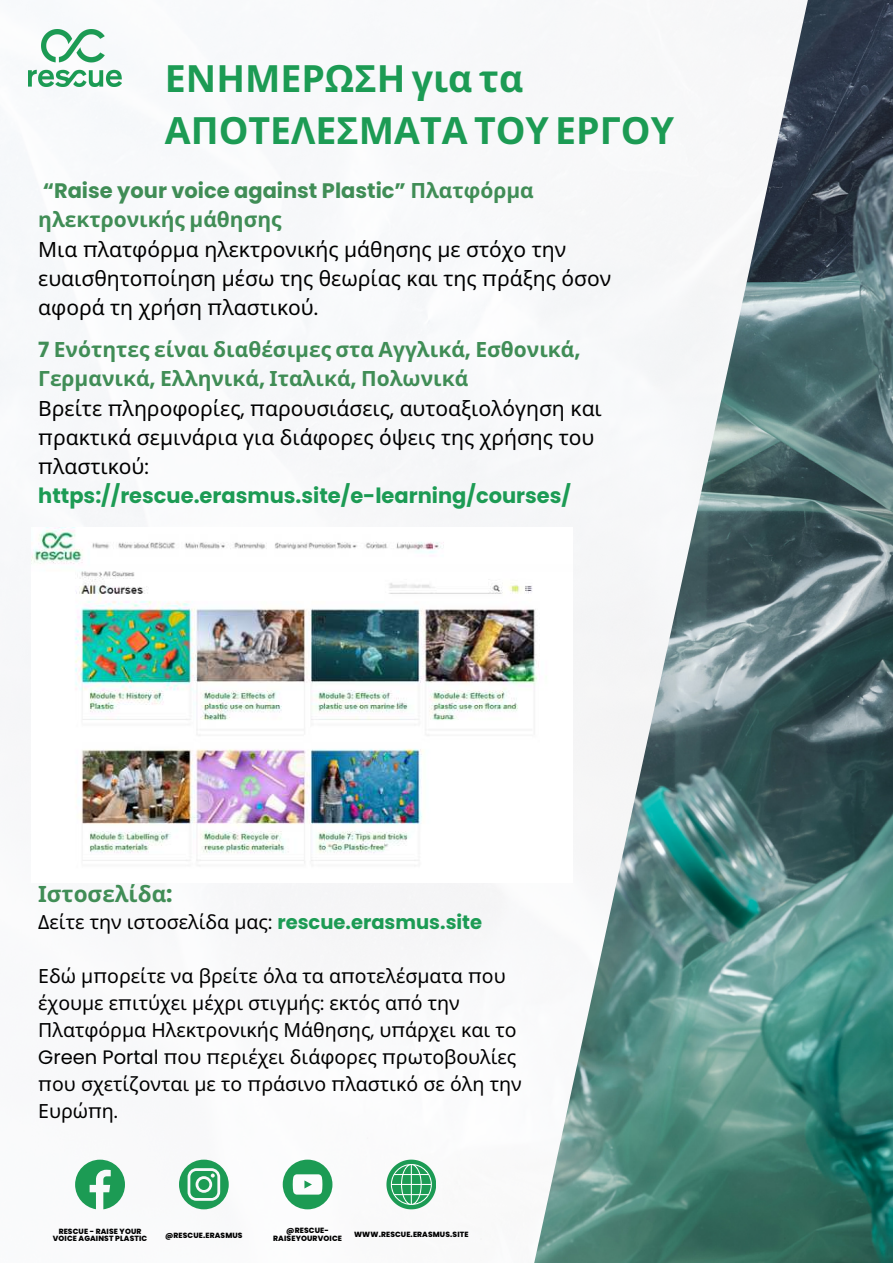
<style>
.page{position:relative;width:893px;height:1264px;background:#fff}
.page>*{position:absolute;margin:0;border:0;box-sizing:border-box;transform-origin:0 0}
.t1{font:700 37.5px/51.8px "Noto Sans";color:#1c9b54}
.t2{font:700 22.5px "Noto Sans";color:#408d56}
.t3{font:21px/29.2px "Noto Sans";color:#000}
.t4{font:700 21px "Poppins";color:#1c9b54}
.t5{font:700 21px "Poppins";color:#408d56}
.t6{font:19.5px/27px "Noto Sans";color:#000}
.t7{font:800 7.5px/7.5px "Poppins";letter-spacing:.015em;color:#000;text-align:center}
.s1{font-family:"Noto Sans"}
.s2{font-weight:700;color:#408d56}
.s3{font-family:"Poppins"}
.s4{font-family:"Poppins";font-weight:700;color:#408d56}
.s5{font-family:"Poppins";font-weight:700;color:#1c9b54}
</style>
<div class="page">
<img style="left:533px;top:0;width:359px;height:1262px">
<img style="left:28px;top:30px;width:93px;height:56px">
<img style="left:32px;top:528px;width:540px;height:354px">
<svg style="left:75px;top:1159px;width:50px;height:50px"></svg>
<svg style="left:179px;top:1159px;width:49px;height:50px"></svg>
<svg style="left:283px;top:1159px;width:49px;height:50px"></svg>
<svg style="left:386px;top:1159px;width:50px;height:50px"></svg>
<h1 class="t1" style="left:165px;top:54px;width:510px">ΕΝΗΜΕΡΩΣΗ για τα<br>ΑΠΟΤΕΛΕΣΜΑΤΑ ΤΟΥ ΕΡΓΟΥ</h1>
<p class="t5" style="left:43px;top:179px;width:492px">“Raise your voice against Plastic” <span class="s1">Πλατφόρμα</span></p>
<p class="t3" style="left:38px;top:206px;width:574px"><span class="s2">ηλεκτρονικής μάθησης<br></span>Μια <span class="s3">π</span>λατφόρμα ηλεκτρονικής μάθησης με στόχο την ευαισθητο<span class="s3">π</span>οίηση μέσω της θεωρίας και της <span class="s3">π</span>ράξης όσον αφορά τη χρήση <span class="s3">π</span>λαστικού<span class="s3">.</span></p>
<p class="t3" style="left:38px;top:335px;width:565px"><span class="s4">7</span> <span class="s2">Ενότητες είναι διαθέσιμες στα Αγγλικά</span><span class="s4">,</span> <span class="s2">Εσθονικά</span><span class="s4">, </span><span class="s2">Γερμανικά</span><span class="s4">,</span> <span class="s2">Ελληνικά</span><span class="s4">,</span> <span class="s2">Ιταλικά</span><span class="s4">,</span> <span class="s2">Πολωνικά<br></span>Βρείτε <span class="s3">π</span>ληροφορίες<span class="s3">, π</span>αρουσιάσεις<span class="s3">,</span> αυτοαξιολόγηση και <span class="s3">π</span>ρακτικά σεμινάρια για διάφορες όψεις της χρήσης του <span class="s3">π</span>λαστικού<span class="s3">:</span></p>
<p class="t4" style="left:38px;top:484px;width:534px">https://rescue.erasmus.site/e-learning/courses/</p>
<p class="t2" style="left:38px;top:878px;width:136px">Ιστοσελίδα<span class="s3">:</span></p>
<p class="t6" style="left:38px;top:908px;width:445px">Δείτε την ιστοσελίδα μας<span class="s3">:</span> <span class="s5">rescue.erasmus.site</span></p>
<p class="t6" style="left:38px;top:962px;width:485px">Εδώ μ<span class="s3">π</span>ορείτε να βρείτε όλα τα α<span class="s3">π</span>οτελέσματα <span class="s3">π</span>ου έχουμε ε<span class="s3">π</span>ιτύχει μέχρι στιγμής<span class="s3">:</span> εκτός α<span class="s3">π</span>ό την Πλατφόρμα Ηλεκτρονικής Μάθησης<span class="s3">,</span> υ<span class="s3">π</span>άρχει και το <span class="s3">Green Portal π</span>ου <span class="s3">π</span>εριέχει διάφορες <span class="s3">π</span>ρωτοβουλίες <span class="s3">π</span>ου σχετίζονται με το <span class="s3">π</span>ράσινο <span class="s3">π</span>λαστικό σε όλη την Ευρώ<span class="s3">π</span>η<span class="s3">.</span></p>
<p class="t7" style="left:53px;top:1227px;width:96px">RESCUE - RAISE YOUR<br>VOICE AGAINST PLASTIC</p>
<p class="t7" style="left:165px;top:1231px;width:79px">@RESCUE.ERASMUS</p>
<p class="t7" style="left:273px;top:1226px;width:70px">@RESCUE-<br>RAISEYOURVOICE</p>
<p class="t7" style="left:354px;top:1230px;width:116px">WWW.RESCUE.ERASMUS.SITE</p>
</div>
